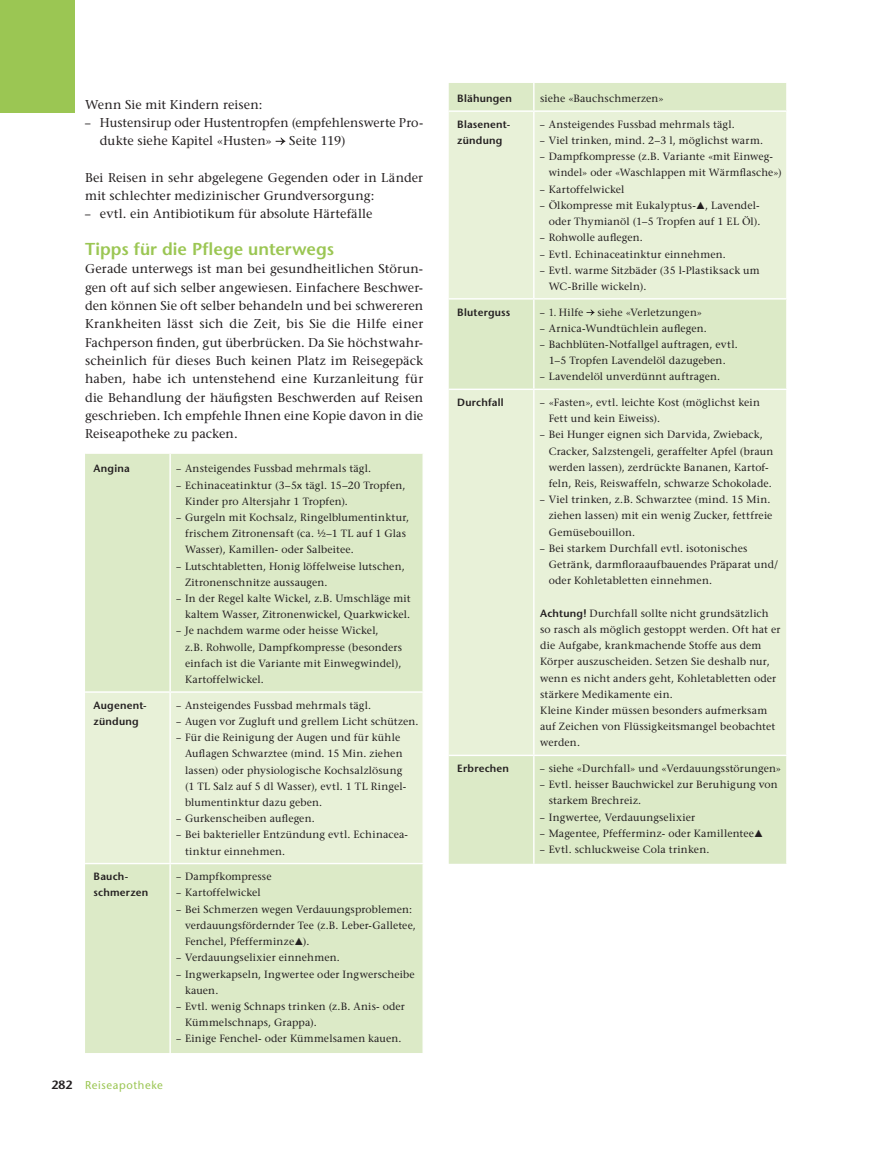
<style>
.page{position:relative;width:872px;height:1149px;background:#fff}
.page>*{position:absolute;margin:0;border:0;box-sizing:border-box;transform-origin:0 0}
.t1{font:600 17.25px "Stone Sans Std";color:#9bc653}
.t2{font:500 12.75px/18.3px "Stone Serif Std";letter-spacing:.01em;color:#231f20}
.t3{font:500 12.75px/18.3px "Stone Serif Std";letter-spacing:.01em;color:#231f20;scale:.85 1}
.t4{font:500 12.75px "Stone Serif Std";letter-spacing:-.01em;color:#231f20}
.t5{font:500 11.25px "Stone Sans Std";letter-spacing:.055em;color:#9bc653}
.t6{font:500 10.5px/16.2px "Stone Serif Std";letter-spacing:.015em;color:#231f20;scale:.85 1}
.t7{font:500 10.5px/16.2px "Stone Serif Std";letter-spacing:.015em;color:#231f20}
.t8{font:600 10.5px/16.2px "Stone Sans Std";letter-spacing:.02em;color:#231f20}
.s1{font-family:"Stone Sans Std"}
.s2{font-family:"European Pi Three";font-weight:400}
.s3{font-weight:600;font-size:12px;color:#231f20}
.s4{font-family:"Stone Sans Std";font-weight:600}
</style>
<div class="page">
<div style="left:0;top:0;width:74px;height:113px;background:#9bc653"></div>
<svg style="left:276px;top:138px;width:9px;height:7px"></svg>
<div style="left:85px;top:453px;width:337px;height:599px;background:#dceac7"></div>
<div style="left:85px;top:692px;width:337px;height:170px;background:#e8f1d8"></div>
<hr style="left:85px;top:691px;width:85px;height:1px;background:#fff">
<hr style="left:170px;top:691px;width:254px;height:1px;background:#fff">
<hr style="left:85px;top:862px;width:85px;height:2px;background:#fff">
<hr style="left:170px;top:862px;width:254px;height:2px;background:#fff">
<hr style="left:169px;top:453px;width:2px;height:238px;background:#fff">
<hr style="left:169px;top:692px;width:2px;height:170px;background:#fff">
<hr style="left:169px;top:864px;width:2px;height:188px;background:#fff">
<div style="left:449px;top:83px;width:337px;height:780px;background:#dceac7"></div>
<svg style="left:449px;top:112px;width:337px;height:642px;background:#e6f0d5"></svg>
<hr style="left:449px;top:110px;width:85px;height:2px;background:#fff">
<hr style="left:449px;top:298px;width:85px;height:1px;background:#fff">
<hr style="left:449px;top:388px;width:85px;height:2px;background:#fff">
<hr style="left:449px;top:754px;width:85px;height:1px;background:#fff">
<hr style="left:534px;top:110px;width:253px;height:2px;background:#fff">
<hr style="left:534px;top:298px;width:253px;height:1px;background:#fff">
<hr style="left:534px;top:388px;width:253px;height:2px;background:#fff">
<hr style="left:534px;top:754px;width:253px;height:1px;background:#fff">
<svg style="left:533px;top:83px;width:1px;height:27px"></svg>
<hr style="left:533px;top:112px;width:1px;height:186px;background:#fff">
<hr style="left:533px;top:299px;width:1px;height:89px;background:#fff">
<hr style="left:533px;top:390px;width:1px;height:364px;background:#fff">
<hr style="left:533px;top:755px;width:1px;height:108px;background:#fff">
<svg style="left:786px;top:83px;width:1px;height:27px"></svg>
<svg style="left:586px;top:309px;width:8px;height:6px"></svg>
<p class="t2" style="left:85px;top:95px;width:179px">Wenn Sie mit Kindern reisen:</p>
<p class="t3" style="left:100px;top:113px;width:380px;text-indent:-15px">– Hustensirup oder Hustentropfen (empfehlenswerte Pro&shy;dukte siehe Kapitel «Husten»</p>
<p class="t4" style="left:289px;top:133px;width:58px">Seite 119)</p>
<p class="t2" style="left:85px;top:168px;width:339px">Bei Reisen in sehr abgelegene Gegenden oder in Länder mit schlechter medizinischer Grundversorgung:</p>
<p class="t3" style="left:85px;top:205px;width:340px">– evtl. ein Antibiotikum für absolute Härtefälle</p>
<h1 class="t1" style="left:85px;top:238px;width:250px">Tipps für die Pflege unterwegs</h1>
<p class="t2" style="left:85px;top:260px;width:340px;text-align:justify">Gerade unterwegs ist man bei gesundheitlichen Störun&shy;gen oft auf sich selber angewiesen. Einfachere Beschwer&shy;den können Sie oft selber behandeln und bei schwereren Krankheiten lässt sich die Zeit, bis Sie die Hilfe einer Fachperson finden, gut überbrücken. Da Sie höchstwahr&shy;scheinlich für dieses Buch keinen Platz im Reisegepäck haben, habe ich untenstehend eine Kurzanleitung für die Behandlung der häufigsten Beschwerden auf Reisen geschrieben. Ich empfehle Ihnen eine Kopie davon in die Reiseapotheke zu packen.</p>
<p class="t8" style="left:94px;top:460px;width:38px">Angina</p>
<p class="t6" style="left:176px;top:460px;width:230px">– Ansteigendes Fussbad mehrmals tägl.</p>
<p class="t6" style="left:185px;top:476px;width:261px;text-indent:-9px">– Echinaceatinktur (3–5<span class="s1">x</span> tägl. 15–20 Tropfen,<br>Kinder pro Altersjahr 1 Tropfen).</p>
<p class="t6" style="left:185px;top:509px;width:265px;text-indent:-9px">– Gurgeln mit Kochsalz, Ringelblumentinktur, frischem Zitronensaft (ca. ½–1 TL auf 1 Glas<br>Wasser), Kamillen- oder Salbeitee.</p>
<p class="t6" style="left:185px;top:557px;width:260px;text-indent:-9px">– Lutschtabletten, Honig löffelweise lutschen,<br>Zitronenschnitze aussaugen.</p>
<p class="t6" style="left:176px;top:590px;width:277px;text-align:right">– In der Regel kalte Wickel, z.B. Umschläge mit kaltem Wasser, Zitronenwickel, Quarkwickel.</p>
<p class="t6" style="left:185px;top:622px;width:257px;text-indent:-9px">– Je nachdem warme oder heisse Wickel,<br>z.B. Rohwolle, Dampfkompresse (besonders einfach ist die Variante mit Einwegwindel), Kartoffelwickel.</p>
<p class="t8" style="left:94px;top:696px;width:55px">Augenent&shy;zündung</p>
<p class="t6" style="left:176px;top:696px;width:230px">– Ansteigendes Fussbad mehrmals tägl.</p>
<p class="t6" style="left:176px;top:713px;width:286px">– Augen vor Zugluft und grellem Licht schützen.</p>
<p class="t6" style="left:185px;top:729px;width:262px;text-indent:-9px">– Für die Reinigung der Augen und für kühle Auflagen Schwarztee (mind. 15 Min. ziehen lassen) oder physiologische Kochsalzlösung (1 TL Salz auf 5 dl Wasser), evtl. 1 TL Ringel&shy;blumentinktur dazu geben.</p>
<p class="t6" style="left:176px;top:810px;width:164px">– Gurkenscheiben auflegen.</p>
<p class="t6" style="left:185px;top:826px;width:264px;text-indent:-9px">– Bei bakterieller Entzündung evtl. Echinacea&shy;tinktur einnehmen.</p>
<p class="t8" style="left:94px;top:868px;width:56px">Bauch&shy;schmerzen</p>
<p class="t6" style="left:176px;top:868px;width:113px">– Dampfkompresse</p>
<p class="t6" style="left:176px;top:884px;width:101px">– Kartoffelwickel</p>
<p class="t6" style="left:185px;top:900px;width:273px;text-indent:-9px">– Bei Schmerzen wegen Verdauungsproblemen: verdauungsfördernder Tee (z.B. Leber-Galletee,<br>Fenchel, Pfefferminze<span class="s2">G</span>).</p>
<p class="t6" style="left:176px;top:949px;width:194px">– Verdauungselixier einnehmen.</p>
<p class="t6" style="left:185px;top:965px;width:272px;text-indent:-9px">– Ingwerkapseln, Ingwertee oder Ingwerscheibe kauen.</p>
<p class="t6" style="left:185px;top:997px;width:260px;text-indent:-9px">– Evtl. wenig Schnaps trinken (z.B. Anis- oder<br>Kümmelschnaps, Grappa).</p>
<p class="t6" style="left:176px;top:1030px;width:266px">– Einige Fenchel- oder Kümmelsamen kauen.</p>
<p class="t5" style="left:52px;top:1077px;width:113px"><span class="s3">282</span> Reiseapotheke</p>
<p class="t8" style="left:457px;top:90px;width:56px">Blähungen</p>
<p class="t7" style="left:540px;top:90px;width:125px">siehe «Bauchschmerzen»</p>
<p class="t8" style="left:457px;top:116px;width:55px">Blasenent&shy;zündung</p>
<p class="t6" style="left:540px;top:116px;width:230px">– Ansteigendes Fussbad mehrmals tägl.</p>
<p class="t6" style="left:540px;top:132px;width:264px">– Viel trinken, mind. 2–3 l, möglichst warm.</p>
<p class="t6" style="left:549px;top:148px;width:276px;text-indent:-9px">– Dampfkompresse (z.B. Variante «mit Einweg&shy;windel» oder «Waschlappen mit Wärmflasche»)</p>
<p class="t6" style="left:540px;top:181px;width:101px">– Kartoffelwickel</p>
<p class="t6" style="left:540px;top:197px;width:260px;text-align:right">– Ölkompresse mit Eukalyptus-<span class="s2">G</span>, Lavendel&shy;oder Thymianöl (1–5 Tropfen auf 1 EL Öl).</p>
<p class="t6" style="left:540px;top:229px;width:122px">– Rohwolle auflegen.</p>
<p class="t6" style="left:540px;top:246px;width:220px">– Evtl. Echinaceatinktur einnehmen.</p>
<p class="t6" style="left:549px;top:262px;width:250px;text-indent:-9px">– Evtl. warme Sitzbäder (35 l-Plastiksack um<br>WC-Brille wickeln).</p>
<p class="t8" style="left:457px;top:303px;width:54px">Bluterguss</p>
<p class="t6" style="left:540px;top:304px;width:52px">– 1. Hilfe</p>
<p class="t7" style="left:597px;top:304px;width:106px">siehe «Verletzungen»</p>
<p class="t6" style="left:540px;top:320px;width:198px">– Arnica-Wundtüchlein auflegen.</p>
<p class="t6" style="left:540px;top:336px;width:234px;text-align:center">– Bachblüten-Notfallgel auftragen, evtl.<br>1–5 Tropfen Lavendelöl dazugeben.</p>
<p class="t6" style="left:540px;top:368px;width:213px">– Lavendelöl unverdünnt auftragen.</p>
<p class="t8" style="left:457px;top:394px;width:48px">Durchfall</p>
<p class="t6" style="left:549px;top:394px;width:250px;text-indent:-9px">– «Fasten», evtl. leichte Kost (möglichst kein<br>Fett und kein Eiweiss).</p>
<p class="t6" style="left:549px;top:426px;width:266px;text-indent:-9px">– Bei Hunger eignen sich Darvida, Zwieback, Cracker, Salzstengeli, geraffelter Apfel (braun werden lassen), zerdrückte Bananen, Kartof&shy;feln, Reis, Reiswaffeln, schwarze Schokolade.</p>
<p class="t6" style="left:549px;top:491px;width:265px;text-indent:-9px">– Viel trinken, z.B. Schwarztee (mind. 15 Min. ziehen lassen) mit ein wenig Zucker, fettfreie<br>Gemüsebouillon.</p>
<p class="t6" style="left:549px;top:540px;width:271px;text-indent:-9px">– Bei starkem Durchfall evtl. isotonisches<br>Getränk, darmfloraaufbauendes Präparat und/ oder Kohletabletten einnehmen.</p>
<p class="t7" style="left:540px;top:605px;width:242px"><span class="s4">Achtung!</span> Durchfall sollte nicht grundsätzlich so rasch als möglich gestoppt werden. Oft hat er die Aufgabe, krankmachende Stoffe aus dem Körper auszuscheiden. Setzen Sie deshalb nur, wenn es nicht anders geht, Kohletabletten oder stärkere Medikamente ein.<br>Kleine Kinder müssen besonders aufmerksam auf Zeichen von Flüssigkeitsmangel beobachtet werden.</p>
<p class="t8" style="left:457px;top:760px;width:53px">Erbrechen</p>
<p class="t6" style="left:540px;top:760px;width:285px">– siehe «Durchfall» und «Verdauungsstörungen»</p>
<p class="t6" style="left:549px;top:776px;width:271px;text-indent:-9px">– Evtl. heisser Bauchwickel zur Beruhigung von starkem Brechreiz.</p>
<p class="t6" style="left:540px;top:808px;width:184px">– Ingwertee, Verdauungselixier</p>
<p class="t6" style="left:540px;top:824px;width:263px">– Magentee, Pfefferminz- oder Kamillentee<span class="s2">G</span></p>
<p class="t6" style="left:540px;top:841px;width:200px">– Evtl. schluckweise Cola trinken.</p>
</div>
